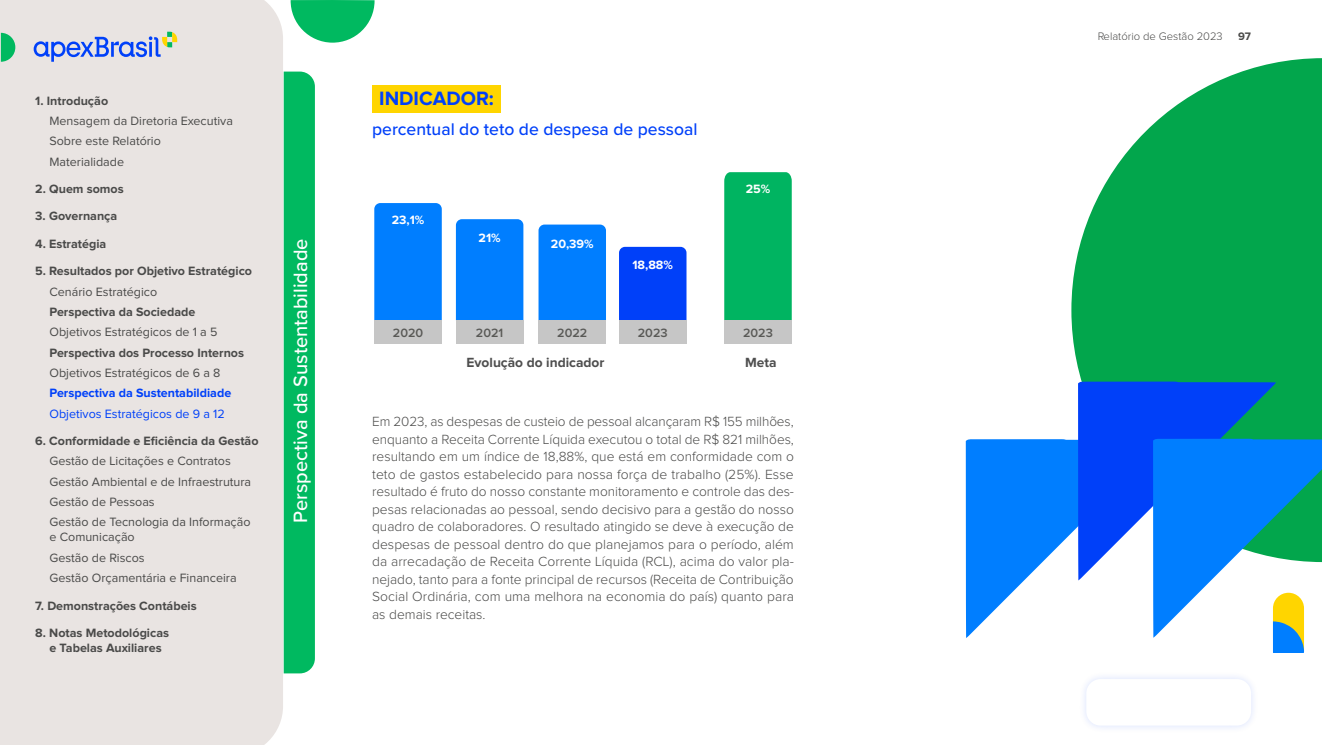
<style>
.page{position:relative;width:1322px;height:745px;background:#fff}
.page>*{position:absolute;margin:0;border:0;box-sizing:border-box;transform-origin:0 0}
.t1{font:500 20px "Proxima Nova";color:#fff}
.t2{font:700 20px "Proxima Nova";color:#0040f9}
.t3{font:500 17.5px "Proxima Nova";color:#0040f9}
.t4{font:300 13.75px/17.5px "Proxima Nova";letter-spacing:.005em;color:#4a4a49;text-align:justify}
.t5{font:700 13.75px "Proxima Nova";color:#4e4e4e}
.t6{font:12.5px/20.2px "Proxima Nova";color:#4a4a49}
.t7{font:700 12.5px/15px "Proxima Nova";color:#4a4a49;text-align:center}
.t8{font:700 12.5px "Proxima Nova";color:#0040f9}
.t9{font:12.5px "Proxima Nova";color:#0040f9}
.t10{font:700 12.5px "Proxima Nova";color:#fff}
.t11{font:600 12.5px "Proxima Nova";color:#595956}
.t12{font:300 11.25px "Proxima Nova";color:#4a4a49}
.t13{font:700 11.25px "Proxima Nova";color:#4a4a49}
</style>
<div class="page">
<div style="left:372px;top:86px;width:129px;height:27px;background:#ffd500"></div>
<div style="left:619px;top:247px;width:67px;height:73px;background:#0040f9"></div>
<div style="left:724px;top:172px;width:68px;height:148px;background:#00b461"></div>
<div style="left:724px;top:320px;width:68px;height:23px;background:#c6c6c6"></div>
<div style="left:619px;top:320px;width:67px;height:23px;background:#c6c6c6"></div>
<div style="left:538px;top:224px;width:68px;height:96px;background:#007eff"></div>
<div style="left:538px;top:320px;width:68px;height:23px;background:#c6c6c6"></div>
<div style="left:456px;top:219px;width:67px;height:101px;background:#007eff"></div>
<div style="left:456px;top:320px;width:67px;height:23px;background:#c6c6c6"></div>
<div style="left:374px;top:203px;width:68px;height:117px;background:#007eff"></div>
<div style="left:374px;top:320px;width:68px;height:23px;background:#c6c6c6"></div>
<svg style="left:1071px;top:58px;width:251px;height:380px;fill:#02a64c"></svg>
<svg style="left:1078px;top:381px;width:198px;height:57px;background:#004fdf"></svg>
<svg style="left:966px;top:438px;width:356px;height:214px"></svg>
<div style="left:1078px;top:670px;width:181px;height:63px;background:#fafbfe"></div>
<div style="left:1086px;top:678px;width:165px;height:47px;background:#fff;border-radius:14px"></div>
<svg style="left:290px;top:0;width:84px;height:43px"></svg>
<div style="left:284px;top:71px;width:31px;height:602px;background:#00b960"></div>
<div style="left:0;top:0;width:283px;height:744px;background:#e9e4e2"></div>
<svg style="left:1px;top:33px;width:14px;height:29px"></svg>
<svg style="left:34px;top:32px;width:143px;height:30px;background:#b0bde1"></svg>
<p class="t7" style="left:35px;top:93px;width:74px">1. Introdução</p>
<p class="t6" style="left:49px;top:111px;width:185px">Mensagem da Diretoria Executiva<br>Sobre este Relatório<br>Materialidade</p>
<p class="t7" style="left:35px;top:182px;width:90px">2. Quem somos</p>
<p class="t7" style="left:35px;top:209px;width:84px">3. Governança</p>
<p class="t7" style="left:35px;top:236px;width:73px">4. Estratégia</p>
<p class="t7" style="left:35px;top:264px;width:218px">5. Resultados por Objetivo Estratégico</p>
<p class="t6" style="left:49px;top:282px;width:109px">Cenário Estratégico</p>
<p class="t7" style="left:49px;top:304px;width:147px">Perspectiva da Sociedade</p>
<p class="t6" style="left:49px;top:322px;width:170px">Objetivos Estratégicos de 1 a 5</p>
<p class="t7" style="left:49px;top:345px;width:196px">Perspectiva dos Processo Internos</p>
<p class="t6" style="left:49px;top:363px;width:173px">Objetivos Estratégicos de 6 a 8</p>
<p class="t8" style="left:49px;top:387px;width:183px">Perspectiva da Sustentabildiade</p>
<p class="t9" style="left:49px;top:407px;width:177px">Objetivos Estratégicos de 9 a 12</p>
<p class="t7" style="left:35px;top:433px;width:225px">6. Conformidade e Eficiência da Gestão</p>
<p class="t6" style="left:49px;top:451px;width:203px">Gestão de Licitações e Contratos<br>Gestão Ambiental e de Infraestrutura<br>Gestão de Pessoas<br>Gestão de Tecnologia da Informação</p>
<p class="t6" style="left:49px;top:527px;width:189px">e Comunicação<br>Gestão de Riscos<br>Gestão Orçamentária e Financeira</p>
<p class="t7" style="left:35px;top:598px;width:163px">7. Demonstrações Contábeis</p>
<p class="t7" style="left:35px;top:625px;width:135px">8. Notas Metodológicas e Tabelas Auxiliares</p>
<h1 class="t1" style="left:286px;top:522px;width:285px;rotate:-90deg">Perspectiva da Sustentabilidade</h1>
<h1 class="t2" style="left:379px;top:89px;width:116px">INDICADOR:</h1>
<p class="t3" style="left:372px;top:116px;width:327px">percentual do teto de despesa de pessoal</p>
<p class="t10" style="left:392px;top:214px;width:34px">23,1%</p>
<p class="t11" style="left:393px;top:327px;width:32px">2020</p>
<p class="t10" style="left:478px;top:231px;width:24px">21%</p>
<p class="t10" style="left:551px;top:237px;width:44px">20,39%</p>
<p class="t10" style="left:632px;top:258px;width:42px">18,88%</p>
<p class="t11" style="left:476px;top:327px;width:29px">2021</p>
<p class="t11" style="left:557px;top:327px;width:32px">2022</p>
<p class="t11" style="left:638px;top:327px;width:31px">2023</p>
<p class="t10" style="left:746px;top:183px;width:26px">25%</p>
<p class="t11" style="left:743px;top:327px;width:31px">2023</p>
<p class="t5" style="left:466px;top:356px;width:139px">Evolução do indicador</p>
<p class="t5" style="left:745px;top:356px;width:33px">Meta</p>
<p class="t4" style="left:372px;top:413px;width:423px">Em 2023, as despesas de custeio de pessoal alcançaram R$ 155 milhões, enquanto a Receita Corrente Líquida executou o total de R$ 821 milhões, resultando em um índice de 18,88%, que está em conformidade com o teto de gastos estabelecido para nossa força de trabalho (25%). Esse resultado é fruto do nosso constante monitoramento e controle das des&shy;pesas relacionadas ao pessoal, sendo decisivo para a gestão do nosso quadro de colaboradores. O resultado atingido se deve à execução de despesas de pessoal dentro do que planejamos para o período, além da arrecadação de Receita Corrente Líquida (RCL), acima do valor pla&shy;nejado, tanto para a fonte principal de recursos (Receita de Contribuição Social Ordinária, com uma melhora na economia do país) quanto para as demais receitas.</p>
<p class="t12" style="left:1097px;top:31px;width:127px">Relatório de Gestão 2023</p>
<p class="t13" style="left:1238px;top:31px;width:14px">97</p>
</div>
